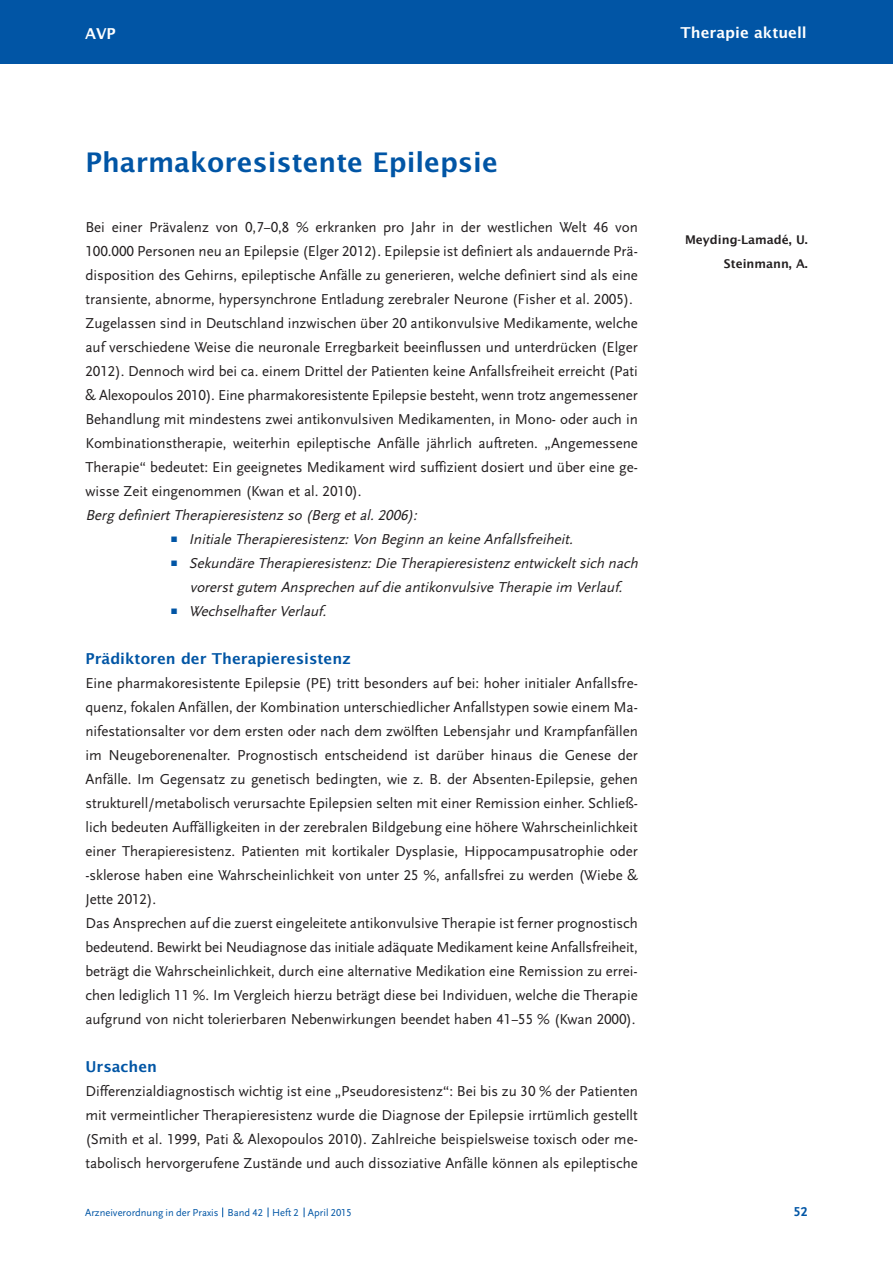
<style>
.page{position:relative;width:893px;height:1263px;background:#fff}
.page>*{position:absolute;margin:0;border:0;box-sizing:border-box;transform-origin:0 0}
.t1{font:600 27px "Lucida Sans";color:#0155a5}
.t2{font:15px/24px "Scala Sans LF";color:#231f20}
.t3{font:italic 15px "Scala Sans LF";color:#231f20}
.t4{font:600 15px "Lucida Sans";color:#0155a5}
.t5{font:600 15px "Lucida Sans";color:#fff}
.t6{font:700 13.5px "Scala Sans LF";color:#0155a5}
.t7{font:600 12px/24px "Lucida Sans";color:#231f20;text-align:right}
.t8{font:10.5px "Scala Sans LF";color:#0155a5}
.s1{font-family:"Scala Sans Expert";font-style:normal;font-size:12px;color:#0155a5}
</style>
<div class="page">
<hr style="left:892px;top:0;width:1px;height:64px;background:#0155a5">
<div style="left:0;top:0;width:892px;height:64px;background:#0155a5"></div>
<p class="t5" style="left:85px;top:25px;width:32px">AVP</p>
<p class="t5" style="left:681px;top:24px;width:128px">Therapie aktuell</p>
<h1 class="t1" style="left:86px;top:147px;width:414px">Pharmakoresistente Epilepsie</h1>
<p class="t2" style="left:85px;top:215px;width:554px">Bei einer Prävalenz von 0,7−0,8 % erkranken pro Jahr in der westlichen Welt 46 von 100.000 Personen neu an Epilepsie (Elger 2012). Epilepsie ist definiert als andauernde Prä&shy;disposition des Gehirns, epileptische Anfälle zu generieren, welche definiert sind als eine transiente, abnorme, hypersynchrone Entladung zerebraler Neurone (Fisher et al. 2005).<br>Zugelassen sind in Deutschland inzwischen über 20 antikonvulsive Medikamente, welche auf verschiedene Weise die neuronale Erregbarkeit beeinflussen und unterdrücken (Elger 2012). Dennoch wird bei ca. einem Drittel der Patienten keine Anfallsfreiheit erreicht (Pati &amp; Alexopoulos 2010). Eine pharmakoresistente Epilepsie besteht, wenn trotz angemessener Behandlung mit mindestens zwei antikonvulsiven Medikamenten, in Mono- oder auch in Kombinationstherapie, weiterhin epileptische Anfälle jährlich auftreten. „Angemessene Therapie“ bedeutet: Ein geeignetes Medikament wird suffizient dosiert und über eine ge&shy;wisse Zeit eingenommen (Kwan et al. 2010).</p>
<p class="t3" style="left:85px;top:507px;width:336px">Berg definiert Therapieresistenz so (Berg et al. 2006):</p>
<p class="t3" style="left:171px;top:531px;width:407px"><span class="s1">r</span> Initiale Therapieresistenz: Von Beginn an keine Anfallsfreiheit.</p>
<p class="t3" style="left:171px;top:555px;width:472px"><span class="s1">r</span> Sekundäre Therapieresistenz: Die Therapieresistenz entwickelt sich nach</p>
<p class="t3" style="left:190px;top:579px;width:438px">vorerst gutem Ansprechen auf die antikonvulsive Therapie im Verlauf.</p>
<p class="t3" style="left:171px;top:603px;width:161px"><span class="s1">r</span> Wechselhafter Verlauf.</p>
<p class="t4" style="left:85px;top:650px;width:267px">Prädiktoren der Therapieresistenz</p>
<p class="t2" style="left:85px;top:671px;width:554px">Eine pharmakoresistente Epilepsie (PE) tritt besonders auf bei: hoher initialer Anfallsfre&shy;quenz, fokalen Anfällen, der Kombination unterschiedlicher Anfallstypen sowie einem Ma&shy;nifestationsalter vor dem ersten oder nach dem zwölften Lebensjahr und Krampfanfällen im Neugeborenenalter. Prognostisch entscheidend ist darüber hinaus die Genese der Anfälle. Im Gegensatz zu genetisch bedingten, wie z. B. der Absenten-Epilepsie, gehen strukturell/metabolisch verursachte Epilepsien selten mit einer Remission einher. Schließ&shy;lich bedeuten Auffälligkeiten in der zerebralen Bildgebung eine höhere Wahrscheinlichkeit einer Therapieresistenz. Patienten mit kortikaler Dysplasie, Hippocampusatrophie oder -sklerose haben eine Wahrscheinlichkeit von unter 25 %, anfallsfrei zu werden (Wiebe &amp; Jette 2012).<br>Das Ansprechen auf die zuerst eingeleitete antikonvulsive Therapie ist ferner prognostisch bedeutend. Bewirkt bei Neudiagnose das initiale adäquate Medikament keine Anfallsfreiheit, beträgt die Wahrscheinlichkeit, durch eine alternative Medikation eine Remission zu errei&shy;chen lediglich 11 %. Im Vergleich hierzu beträgt diese bei Individuen, welche die Therapie aufgrund von nicht tolerierbaren Nebenwirkungen beendet haben 41−55 % (Kwan 2000).</p>
<p class="t4" style="left:85px;top:1058px;width:73px">Ursachen</p>
<p class="t2" style="left:85px;top:1079px;width:554px;text-align:justify">Differenzialdiagnostisch wichtig ist eine „Pseudoresistenz“: Bei bis zu 30 % der Patienten mit vermeintlicher Therapieresistenz wurde die Diagnose der Epilepsie irrtümlich gestellt (Smith et al. 1999, Pati &amp; Alexopoulos 2010). Zahlreiche beispielsweise toxisch oder me&shy;tabolisch hervorgerufene Zustände und auch dissoziative Anfälle können als epileptische</p>
<p class="t8" style="left:85px;top:1207px;width:268px">Arzneiverordnung in der Praxis Band 42 Heft 2 April 2015</p>
<p class="t7" style="left:685px;top:228px;width:124px">Meyding-Lamadé, U.<br>Steinmann, A.</p>
<p class="t6" style="left:794px;top:1204px;width:15px">52</p>
</div>
